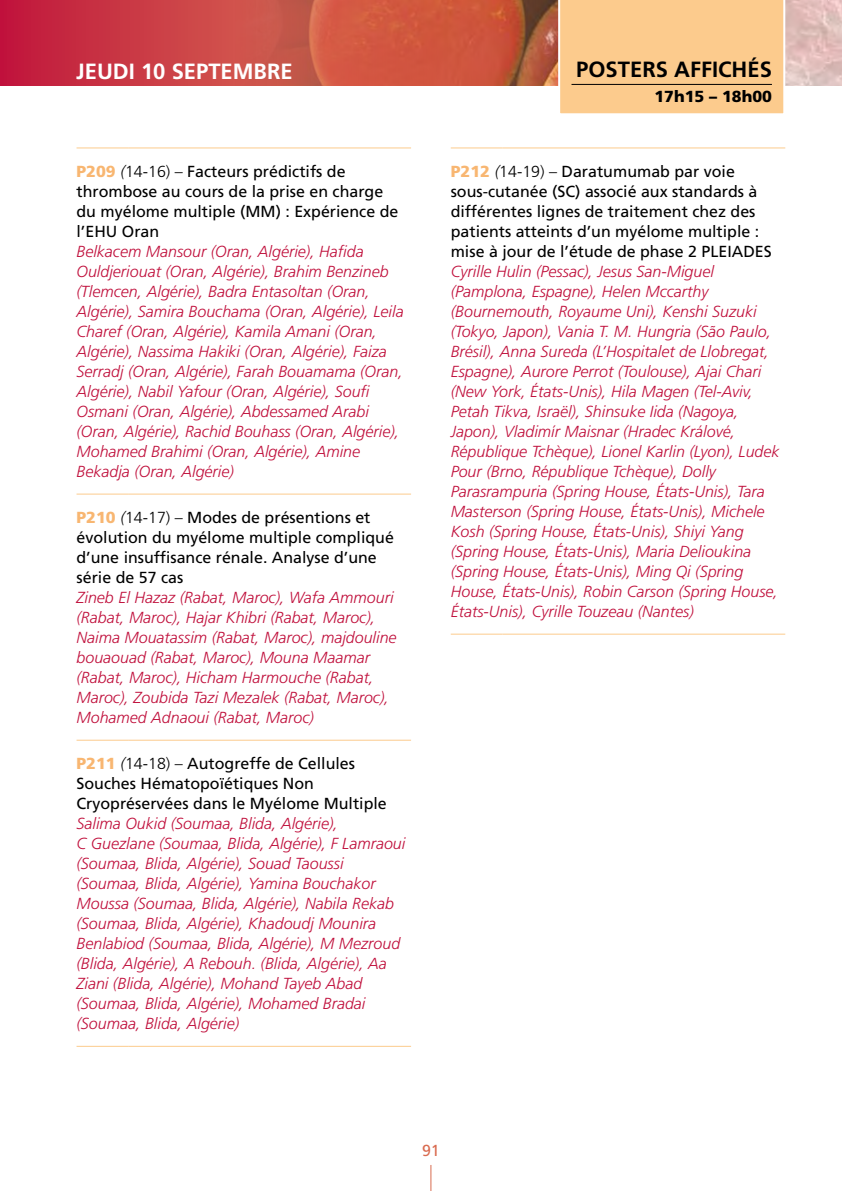
<style>
.page{position:relative;width:842px;height:1191px;background:#fff}
.page>*{position:absolute;margin:0;border:0;box-sizing:border-box;transform-origin:0 0}
.t1{font:700 22px "Frutiger LT Std";color:#fff}
.t2{font:700 22px "Frutiger LT Std";color:#000}
.t3{font:italic 300 16px/20px "Frutiger LT Std";color:#c0103c}
.t4{font:16px/20px "Frutiger LT Std";color:#000}
.t5{font:900 16px "Frutiger LT Std";color:#000}
.t6{font:16px "Frutiger LT Std";color:#d96b50}
.s1{font-weight:900;color:#f8b671}
.s2{font-weight:300;font-style:italic}
.s3{font-weight:300}
</style>
<div class="page">
<svg style="left:431px;top:1165px;width:1px;height:26px"></svg>
<svg style="left:0;top:0;width:832px;height:85px;background:#c9514b"></svg>
<div style="left:558px;top:0;width:227px;height:114px;background:#fccb8d"></div>
<hr style="left:77px;top:147px;width:51px;height:1px;background:#fccb8d">
<hr style="left:128px;top:147px;width:283px;height:1px;background:#fccb8d">
<hr style="left:77px;top:493px;width:51px;height:1px;background:#fccb8d">
<hr style="left:128px;top:493px;width:283px;height:1px;background:#fccb8d">
<hr style="left:77px;top:739px;width:51px;height:1px;background:#fccb8d">
<hr style="left:128px;top:739px;width:283px;height:1px;background:#fccb8d">
<hr style="left:77px;top:1045px;width:51px;height:1px;background:#fccb8d">
<hr style="left:128px;top:1045px;width:283px;height:1px;background:#fccb8d">
<hr style="left:451px;top:147px;width:51px;height:1px;background:#fccb8d">
<hr style="left:502px;top:147px;width:283px;height:1px;background:#fccb8d">
<hr style="left:451px;top:633px;width:51px;height:1px;background:#fccb8d">
<hr style="left:502px;top:633px;width:283px;height:1px;background:#fccb8d">
<h1 class="t1" style="left:76px;top:59px;width:218px">JEUDI 10 SEPTEMBRE</h1>
<h1 class="t2" style="left:576px;top:56px;width:197px">POSTERS AFFICHÉS</h1>
<p class="t5" style="left:654px;top:87px;width:119px">17h15 – 18h00</p>
<p class="t4" style="left:77px;top:161px;width:323px"><span class="s1">P209</span> <span class="s2">(</span><span class="s3">14-16) –</span> Facteurs prédictifs de thrombose au cours de la prise en charge du myélome multiple (MM) : Expérience de l’EHU Oran</p>
<p class="t3" style="left:77px;top:242px;width:329px">Belkacem Mansour (Oran, Algérie), Hafida Ouldjeriouat (Oran, Algérie), Brahim Benzineb (Tlemcen, Algérie), Badra Entasoltan (Oran, Algérie), Samira Bouchama (Oran, Algérie), Leila Charef (Oran, Algérie), Kamila Amani (Oran, Algérie), Nassima Hakiki (Oran, Algérie), Faiza Serradj (Oran, Algérie), Farah Bouamama (Oran, Algérie), Nabil Yafour (Oran, Algérie), Soufi Osmani (Oran, Algérie), Abdessamed Arabi (Oran, Algérie), Rachid Bouhass (Oran, Algérie), Mohamed Brahimi (Oran, Algérie), Amine Bekadja (Oran, Algérie)</p>
<p class="t4" style="left:77px;top:507px;width:319px"><span class="s1">P210</span> <span class="s2">(</span><span class="s3">14-17) –</span> Modes de présentions et évolution du myélome multiple compliqué d’une insuffisance rénale. Analyse d’une série de 57 cas</p>
<p class="t3" style="left:77px;top:588px;width:322px">Zineb El Hazaz (Rabat, Maroc), Wafa Ammouri (Rabat, Maroc), Hajar Khibri (Rabat, Maroc), Naima Mouatassim (Rabat, Maroc), majdouline bouaouad (Rabat, Maroc), Mouna Maamar (Rabat, Maroc), Hicham Harmouche (Rabat, Maroc), Zoubida Tazi Mezalek (Rabat, Maroc), Mohamed Adnaoui (Rabat, Maroc)</p>
<p class="t4" style="left:77px;top:753px;width:312px"><span class="s1">P211</span> <span class="s2">(</span><span class="s3">14-18) –</span> Autogreffe de Cellules<br>Souches Hématopoïétiques Non<br>Cryopréservées dans le Myélome Multiple</p>
<p class="t3" style="left:77px;top:814px;width:330px">Salima Oukid (Soumaa, Blida, Algérie),<br>C Guezlane (Soumaa, Blida, Algérie), F Lamraoui (Soumaa, Blida, Algérie), Souad Taoussi (Soumaa, Blida, Algérie), Yamina Bouchakor Moussa (Soumaa, Blida, Algérie), Nabila Rekab (Soumaa, Blida, Algérie), Khadoudj Mounira Benlabiod (Soumaa, Blida, Algérie), M Mezroud (Blida, Algérie), A Rebouh. (Blida, Algérie), Aa Ziani (Blida, Algérie), Mohand Tayeb Abad (Soumaa, Blida, Algérie), Mohamed Bradai (Soumaa, Blida, Algérie)</p>
<p class="t4" style="left:451px;top:161px;width:323px"><span class="s1">P212</span> <span class="s2">(</span><span class="s3">14-19) –</span> Daratumumab par voie sous-cutanée (SC) associé aux standards à différentes lignes de traitement chez des patients atteints d’un myélome multiple : mise à jour de l’étude de phase 2 PLEIADES</p>
<p class="t3" style="left:451px;top:262px;width:330px">Cyrille Hulin (Pessac), Jesus San-Miguel (Pamplona, Espagne), Helen Mccarthy (Bournemouth, Royaume Uni), Kenshi Suzuki (Tokyo, Japon), Vania T. M. Hungria (São Paulo, Brésil), Anna Sureda (L’Hospitalet de Llobregat, Espagne), Aurore Perrot (Toulouse), Ajai Chari (New York, États-Unis), Hila Magen (Tel-Aviv, Petah Tikva, Israël), Shinsuke Iida (Nagoya, Japon), Vladimír Maisnar (Hradec Králové, République Tchèque), Lionel Karlin (Lyon), Ludek Pour (Brno, République Tchèque), Dolly Parasrampuria (Spring House, États-Unis), Tara Masterson (Spring House, États-Unis), Michele Kosh (Spring House, États-Unis), Shiyi Yang (Spring House, États-Unis), Maria Delioukina (Spring House, États-Unis), Ming Qi (Spring House, États-Unis), Robin Carson (Spring House, États-Unis), Cyrille Touzeau (Nantes)</p>
<p class="t6" style="left:422px;top:1141px;width:19px">91</p>
</div>
